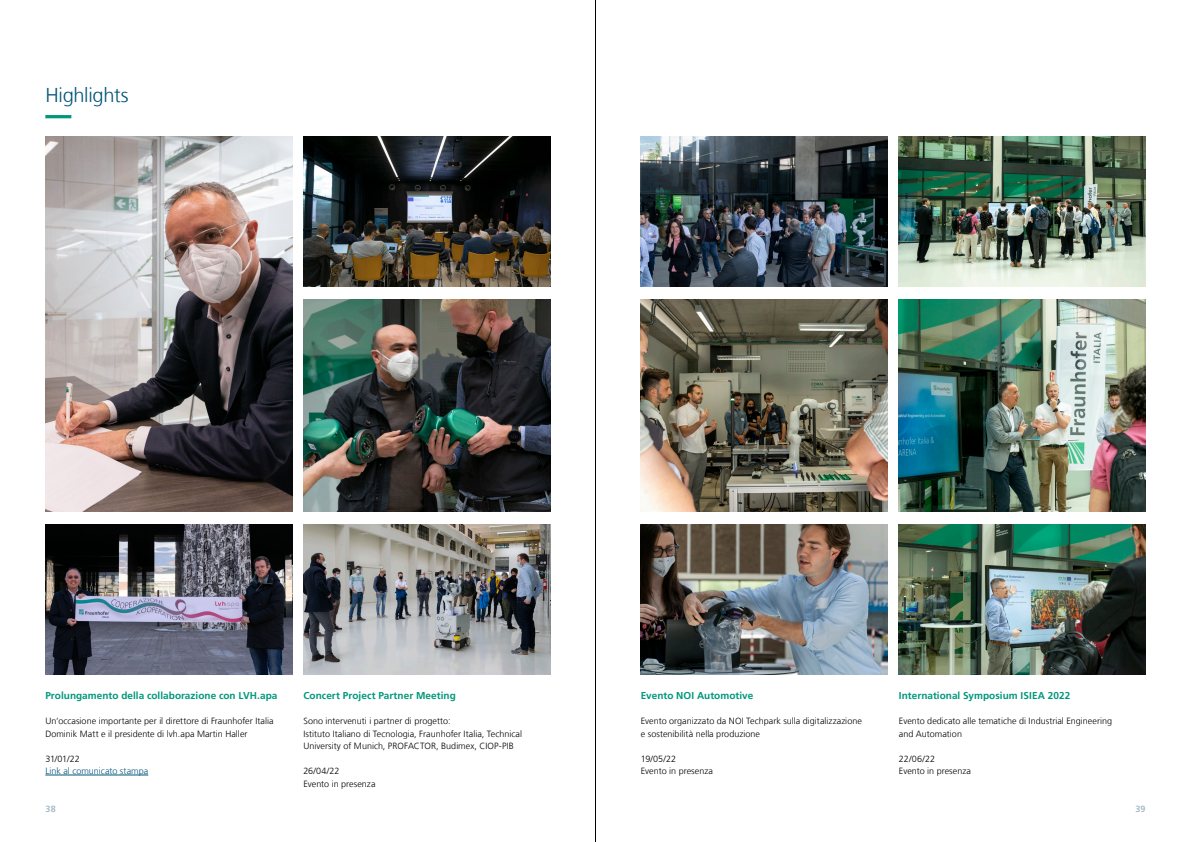
<style>
.page{position:relative;width:1191px;height:842px;background:#fff}
.page>*{position:absolute;margin:0;border:0;box-sizing:border-box;transform-origin:0 0}
.Ueberschrift_20_24_b{font:300 20px "Frutiger LT Com";letter-spacing:-.015em;color:#005478}
.Zwischenueberschrift{font:700 10px "Frutiger LT Com";letter-spacing:.005em;color:#009879}
.Fliesstext_9_12_5_sc{font:300 9px/12.5px "Frutiger LT Com";color:#000}
.Fliesstext_9_12_5_sc-2{font:300 9px "Frutiger LT Com";color:#005478}
.t1{font:700 9px "Frutiger LT Com";color:#a5bcca}
</style>
<div class="page">
<hr style="left:45px;top:775px;width:103px;height:1px;background:#005478">
<img style="left:303px;top:299px;width:247px;height:213px">
<img style="left:641px;top:299px;width:246px;height:213px">
<img style="left:899px;top:299px;width:246px;height:213px">
<img style="left:303px;top:137px;width:247px;height:150px">
<img style="left:641px;top:137px;width:246px;height:150px">
<img style="left:899px;top:137px;width:246px;height:150px">
<img style="left:303px;top:524px;width:247px;height:150px">
<img style="left:641px;top:524px;width:246px;height:150px">
<img style="left:899px;top:524px;width:246px;height:150px">
<img style="left:45px;top:524px;width:247px;height:150px">
<img style="left:45px;top:137px;width:247px;height:375px">
<svg style="left:45px;top:115px;width:27px;height:3px"></svg>
<hr style="left:595px;top:0;width:1px;height:842px;background:#000">
<p class="Ueberschrift_20_24_b" style="left:45px;top:83px;width:85px">Highlights</p>
<p class="Zwischenueberschrift" style="left:45px;top:690px;width:233px">Prolungamento della collaborazione con LVH.apa</p>
<p class="Fliesstext_9_12_5_sc" style="left:45px;top:715px;width:230px">Un‘occasione importante per il direttore di Fraunhofer Italia<br>Dominik Matt e il presidente di lvh.apa Martin Haller</p>
<p class="Fliesstext_9_12_5_sc" style="left:45px;top:752px;width:36px">31/01/22</p>
<p class="Fliesstext_9_12_5_sc-2" style="left:45px;top:766px;width:104px">Link al comunicato stampa</p>
<p class="Zwischenueberschrift" style="left:303px;top:690px;width:154px">Concert Project Partner Meeting</p>
<p class="Fliesstext_9_12_5_sc" style="left:303px;top:715px;width:149px">Sono intervenuti i partner di progetto:</p>
<p class="Fliesstext_9_12_5_sc" style="left:303px;top:727px;width:220px">Istituto Italiano di Tecnologia, Fraunhofer Italia, Technical<br>University of Munich, PROFACTOR, Budimex, CIOP-PIB</p>
<p class="Fliesstext_9_12_5_sc" style="left:303px;top:765px;width:38px">26/04/22</p>
<p class="Fliesstext_9_12_5_sc" style="left:303px;top:777px;width:74px">Evento in presenza</p>
<p class="Zwischenueberschrift" style="left:641px;top:690px;width:114px">Evento NOI Automotive</p>
<p class="Fliesstext_9_12_5_sc" style="left:641px;top:715px;width:223px">Evento organizzato da NOI Techpark sulla digitalizzazione e sostenibilità nella produzione</p>
<p class="Fliesstext_9_12_5_sc" style="left:641px;top:752px;width:37px">19/05/22</p>
<p class="Fliesstext_9_12_5_sc" style="left:641px;top:765px;width:74px">Evento in presenza</p>
<p class="Zwischenueberschrift" style="left:899px;top:690px;width:173px">International Symposium ISIEA 2022</p>
<p class="Fliesstext_9_12_5_sc" style="left:899px;top:715px;width:215px">Evento dedicato alle tematiche di Industrial Engineering and Automation</p>
<p class="Fliesstext_9_12_5_sc" style="left:899px;top:752px;width:38px">22/06/22</p>
<p class="Fliesstext_9_12_5_sc" style="left:899px;top:765px;width:74px">Evento in presenza</p>
<p class="t1" style="left:46px;top:803px;width:12px">38</p>
<p class="t1" style="left:1135px;top:803px;width:12px">39</p>
</div>
